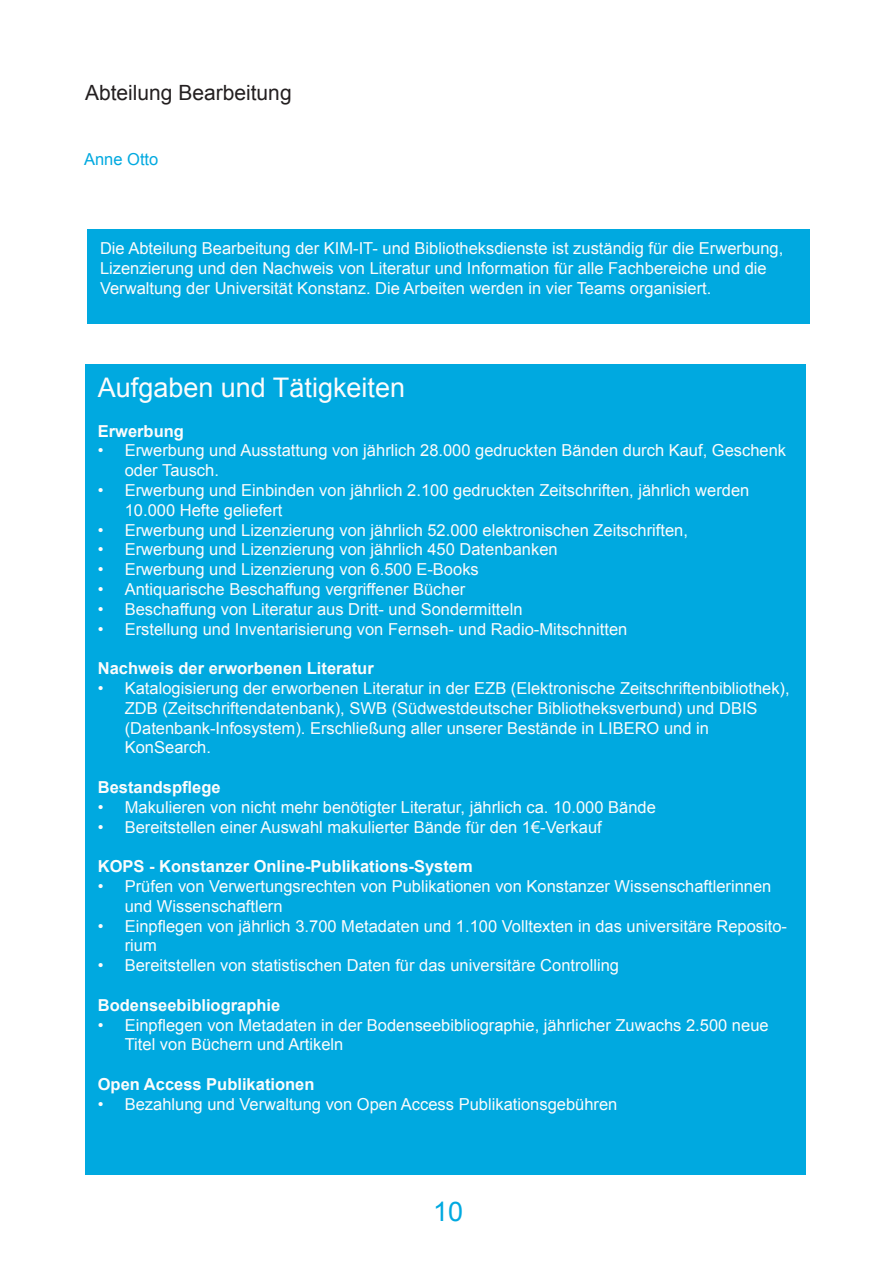
<style>
.page{position:relative;width:893px;height:1263px;background:#fff}
.page>*{position:absolute;margin:0;border:0;box-sizing:border-box;transform-origin:0 0}
.t1{font:27px "Arial";color:#fcfcfc}
.t2{font:27px "Arial";color:#00a9e0}
.t3{font:21px "Arial";color:#231f20}
.t4{font:16.5px/19.8px "Arial";color:#fcfcfc}
.t5{font:700 16.5px "Arial";color:#fcfcfc}
.t6{font:16.5px "Arial";color:#00a9e0}
</style>
<div class="page">
<svg style="left:87px;top:229px;width:720px;height:1px"></svg>
<div style="left:87px;top:230px;width:723px;height:94px;background:#00a9e0"></div>
<div style="left:85px;top:364px;width:721px;height:811px;background:#00a9e0"></div>
<p class="t3" style="left:85px;top:79px;width:208px">Abteilung Bearbeitung</p>
<p class="t6" style="left:84px;top:149px;width:76px">Anne Otto</p>
<p class="t4" style="left:100px;top:239px;width:685px">Die Abteilung Bearbeitung der KIM-IT- und Bibliotheksdienste ist zuständig für die Erwerbung,<br>Lizenzierung und den Nachweis von Literatur und Information für alle Fachbereiche und die<br>Verwaltung der Universität Konstanz. Die Arbeiten werden in vier Teams organisiert.</p>
<p class="t1" style="left:98px;top:370px;width:309px">Aufgaben und Tätigkeiten</p>
<p class="t5" style="left:98px;top:420px;width:88px">Erwerbung</p>
<p class="t4" style="left:125px;top:441px;width:663px;text-indent:-27px">• Erwerbung und Ausstattung von jährlich 28.000 gedruckten Bänden durch Kauf, Geschenk oder Tausch.</p>
<p class="t4" style="left:125px;top:480px;width:626px;text-indent:-27px">• Erwerbung und Einbinden von jährlich 2.100 gedruckten Zeitschriften, jährlich werden<br>10.000 Hefte geliefert</p>
<p class="t4" style="left:98px;top:520px;width:592px">• Erwerbung und Lizenzierung von jährlich 52.000 elektronischen Zeitschriften,</p>
<p class="t4" style="left:98px;top:540px;width:461px">• Erwerbung und Lizenzierung von jährlich 450 Datenbanken</p>
<p class="t4" style="left:98px;top:560px;width:383px">• Erwerbung und Lizenzierung von 6.500 E-Books</p>
<p class="t4" style="left:98px;top:579px;width:369px">• Antiquarische Beschaffung vergriffener Bücher</p>
<p class="t4" style="left:98px;top:599px;width:426px">• Beschaffung von Literatur aus Dritt- und Sondermitteln</p>
<p class="t4" style="left:98px;top:619px;width:531px">• Erstellung und Inventarisierung von Fernseh- und Radio-Mitschnitten</p>
<p class="t5" style="left:98px;top:657px;width:277px">Nachweis der erworbenen Literatur</p>
<p class="t4" style="left:125px;top:678px;width:666px;text-indent:-27px">• Katalogisierung der erworbenen Literatur in der EZB (Elektronische Zeitschriftenbibliothek), ZDB (Zeitschriftendatenbank), SWB (Südwestdeutscher Bibliotheksverbund) und DBIS (Datenbank-Infosystem). Erschließung aller unserer Bestände in LIBERO und in KonSearch.</p>
<p class="t5" style="left:98px;top:776px;width:124px">Bestandspflege</p>
<p class="t4" style="left:98px;top:797px;width:560px">• Makulieren von nicht mehr benötigter Literatur, jährlich ca. 10.000 Bände</p>
<p class="t4" style="left:98px;top:817px;width:505px">• Bereitstellen einer Auswahl makulierter Bände für den 1€-Verkauf</p>
<p class="t5" style="left:98px;top:855px;width:376px">KOPS - Konstanzer Online-Publikations-System</p>
<p class="t4" style="left:125px;top:876px;width:648px;text-indent:-27px">• Prüfen von Verwertungsrechten von Publikationen von Konstanzer Wissenschaftlerinnen und Wissenschaftlern</p>
<p class="t4" style="left:125px;top:916px;width:664px;text-indent:-27px">• Einpflegen von jährlich 3.700 Metadaten und 1.100 Volltexten in das universitäre Reposito&shy;rium</p>
<p class="t4" style="left:98px;top:956px;width:523px">• Bereitstellen von statistischen Daten für das universitäre Controlling</p>
<p class="t5" style="left:98px;top:994px;width:184px">Bodenseebibliographie</p>
<p class="t4" style="left:125px;top:1015px;width:645px;text-indent:-27px">• Einpflegen von Metadaten in der Bodenseebibliographie, jährlicher Zuwachs 2.500 neue<br>Titel von Büchern und Artikeln</p>
<p class="t5" style="left:98px;top:1073px;width:218px">Open Access Publikationen</p>
<p class="t4" style="left:98px;top:1094px;width:521px">• Bezahlung und Verwaltung von Open Access Publikationsgebühren</p>
<h1 class="t2" style="left:433px;top:1193px;width:32px">10</h1>
</div>
